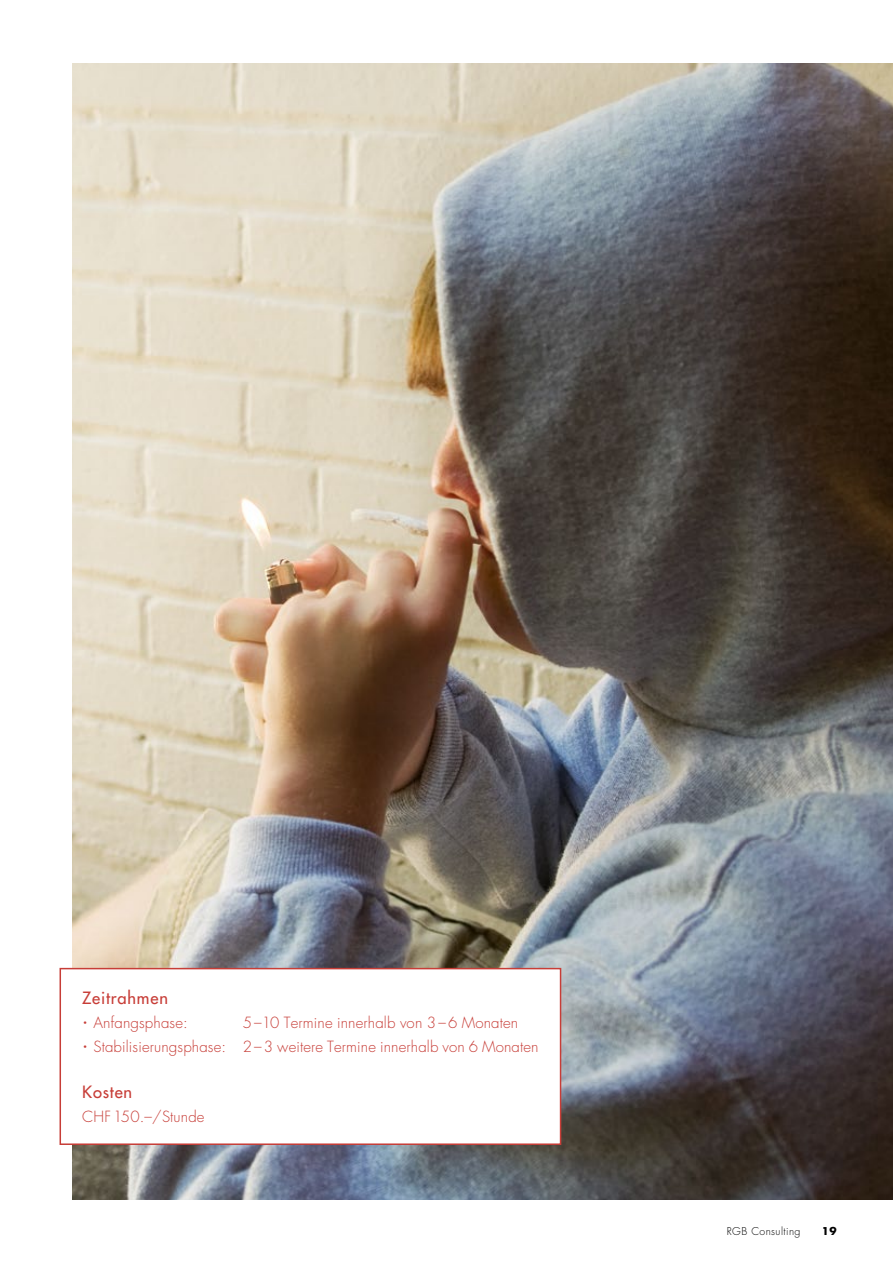
<style>
.page{position:relative;width:893px;height:1263px;background:#fff}
.page>*{position:absolute;margin:0;border:0;box-sizing:border-box;transform-origin:0 0}
.t1{font:16.5px "Futura";letter-spacing:.05em;color:#c73d37}
.t2{font:300 15px/24px "Futura";letter-spacing:.01em;color:#c73d37}
.t3{font:300 10.5px "Futura";letter-spacing:.04em;color:#000}
.t4{font:700 10.5px "Futura";color:#000}
.s1{font-weight:400;font-size:21px}
</style>
<div class="page">
<img style="left:72px;top:64px;width:821px;height:1135px">
<div style="left:60px;top:968px;width:501px;height:176px;background:#fff"></div>
<div style="left:60px;top:968px;width:501px;height:177px;border:2px solid #c73d37"></div>
<p class="t1" style="left:82px;top:987px;width:87px">Zeitrahmen</p>
<p class="t2" style="left:82px;top:1010px;width:107px"><span class="s1">·</span> Anfangsphase:</p>
<p class="t2" style="left:82px;top:1010px;width:458px;text-indent:160px">5–10 Termine innerhalb von 3–6 Monaten<br><span class="s1">·</span> Stabilisierungsphase: 2–3 weitere Termine innerhalb von 6 Monaten</p>
<p class="t1" style="left:82px;top:1081px;width:51px">Kosten</p>
<p class="t2" style="left:82px;top:1105px;width:124px">CHF150.–/Stunde</p>
<p class="t3" style="left:727px;top:1224px;width:75px">RGB Consulting</p>
<p class="t4" style="left:822px;top:1224px;width:17px">19</p>
</div>
